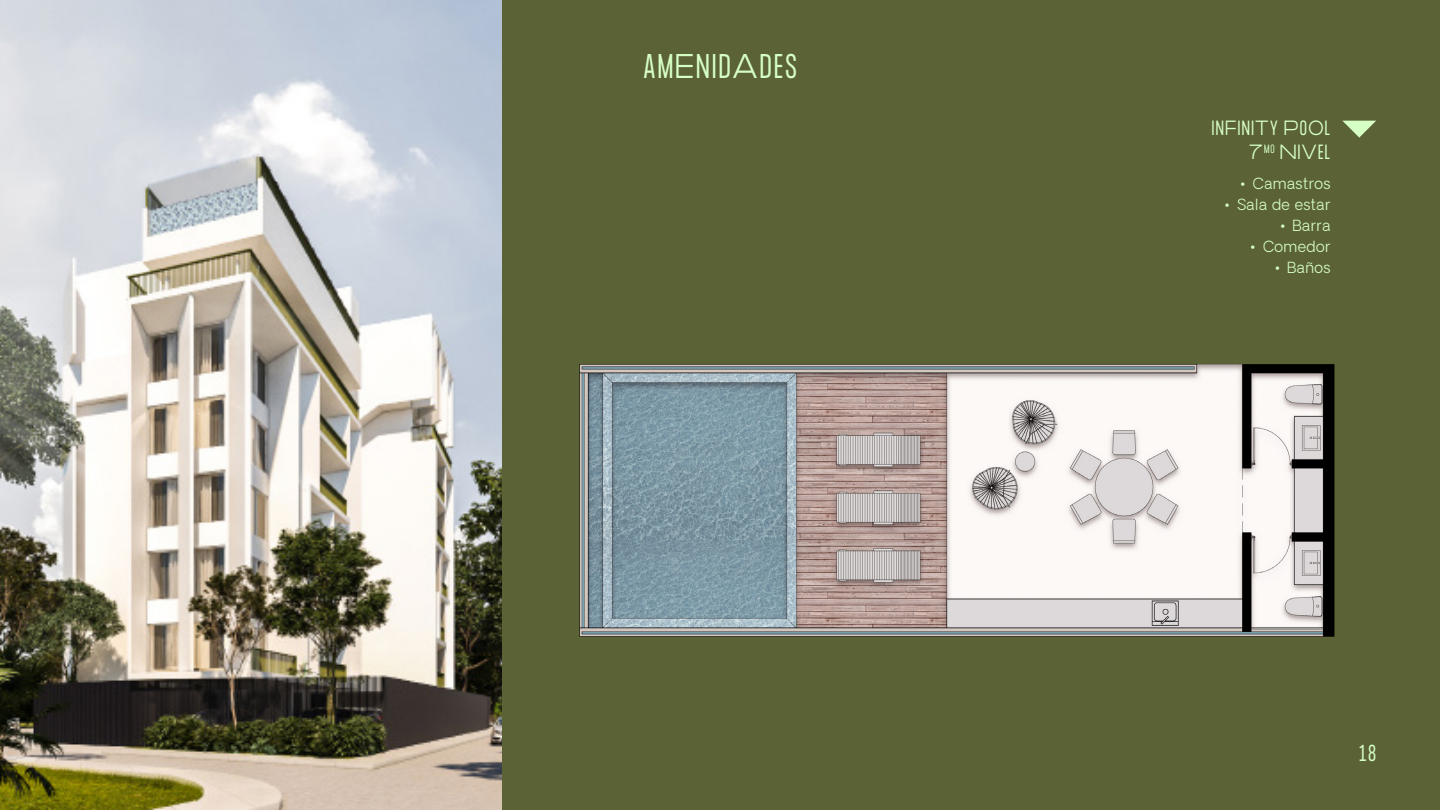
<style>
.page{position:relative;width:1440px;height:810px;background:#5b6236}
.page>*{position:absolute;margin:0;border:0;box-sizing:border-box;transform-origin:0 0}
.t1{font:300 30px "Formula Condensed";color:#d6ffc4}
.t2{font:300 20.25px "Formula Condensed";color:#d6ffc4}
.t3{font:300 18px/23.5px "Formula Condensed";letter-spacing:.075em;color:#d6ffc4;text-align:right}
.t4{font:300 15px "Oakes Grotesk";letter-spacing:.03em;color:#d6ffc4}
</style>
<div class="page">
<img style="left:0;top:0;width:502px;height:810px">
<svg style="left:1343px;top:121px;width:33px;height:17px"></svg>
<img style="left:579px;top:364px;width:756px;height:273px">
<h1 class="t1" style="left:643px;top:49px;width:155px">AMENIDADES</h1>
<p class="t3" style="left:1212px;top:117px;width:120px">INFINITY POOL<br>7<sup>MO</sup> NIVEL</p>
<p class="t4" style="left:1239px;top:174px;width:93px">• Camastros</p>
<p class="t4" style="left:1224px;top:195px;width:108px">• Sala de estar</p>
<p class="t4" style="left:1279px;top:216px;width:53px">• Barra</p>
<p class="t4" style="left:1250px;top:237px;width:82px">• Comedor</p>
<p class="t4" style="left:1274px;top:258px;width:58px">• Baños</p>
<h2 class="t2" style="left:1359px;top:741px;width:19px">18</h2>
</div>
